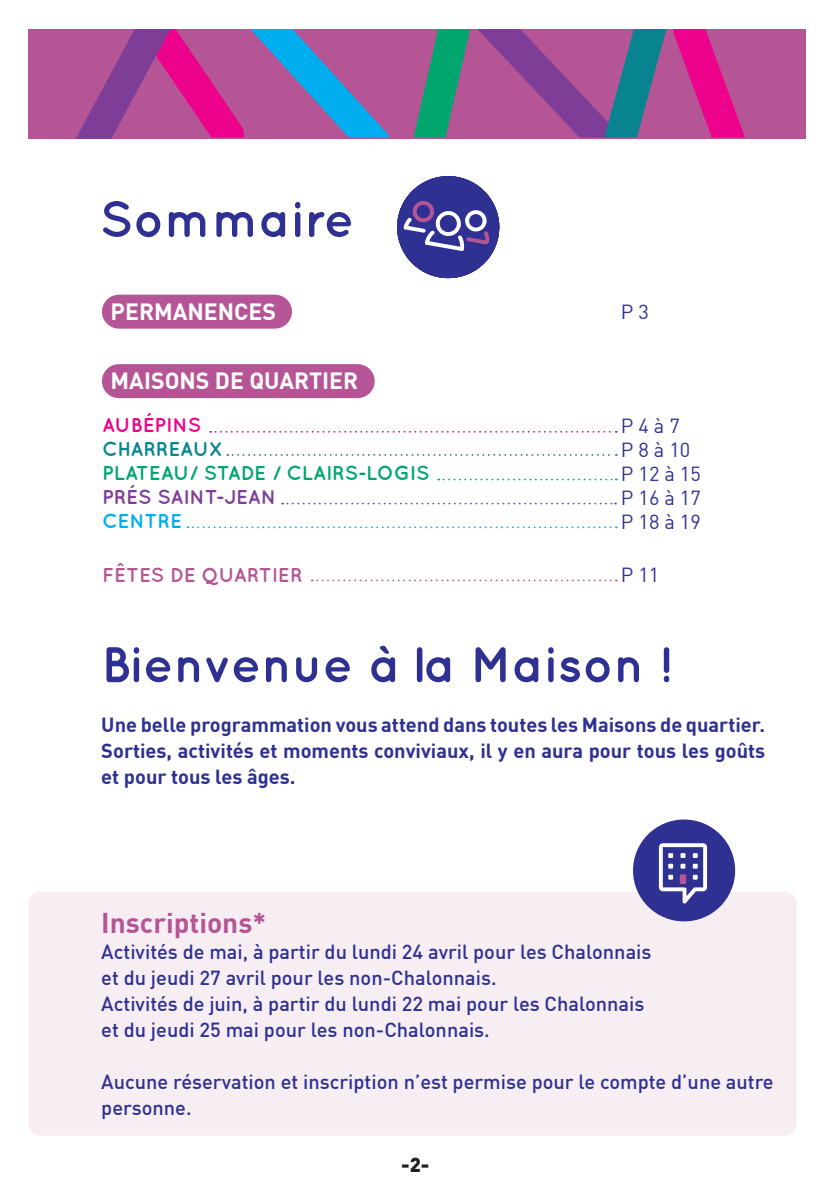
<style>
.page{position:relative;width:834px;height:1191px;background:#fff}
.page>*{position:absolute;margin:0;border:0;box-sizing:border-box;transform-origin:0 0}
.t1{font:700 50px "Quicksand";color:#2e3092}
.t2{font:700 28px "DIN Offc";color:#b55595}
.t3{font:700 23px "DIN Offc";color:#fff}
.t4{font:500 20px/26px "DIN Offc";color:#2e3092}
.t5{font:700 20px/26px "DIN Offc";color:#2e3092;text-align:justify}
.t6{font:20px/24px "DIN Offc";color:#2e3092}
.t7{font:700 20px "Quicksand";color:#00a66e}
.t8{font:700 20px "Quicksand";color:#b55595}
.t9{font:700 20px "Quicksand";color:#7e3e98}
.t10{font:700 20px "Quicksand";color:#088491}
.t11{font:700 20px "Quicksand";color:#ed028c}
.t12{font:700 20px "Quicksand";color:#00aeef}
.t13{font:900 20px "DIN Offc";color:#231f20}
</style>
<div class="page">
<div style="left:119px;top:364px;width:238px;height:34px;background:#b55595"></div>
<svg style="left:282px;top:503px;width:334px;height:1px"></svg>
<div style="left:28px;top:27px;width:777px;height:111px;background:#b55595"></div>
<svg style="left:76px;top:28px;width:314px;height:111px"></svg>
<svg style="left:413px;top:28px;width:331px;height:109px"></svg>
<div style="left:17px;top:0;width:816px;height:28px;background:#fff"></div>
<div style="left:28px;top:891px;width:768px;height:244px;background:#f7eef4;border-radius:11px"></div>
<svg style="left:397px;top:176px;width:103px;height:103px"></svg>
<div style="left:633px;top:819px;width:102px;height:102px;background:#2e3092;border-radius:50%"></div>
<svg style="left:658px;top:843px;width:49px;height:60px"></svg>
<div style="left:679px;top:874px;width:7px;height:10px;background:#b55595"></div>
<div style="left:119px;top:295px;width:156px;height:34px;background:#b55595"></div>
<svg style="left:312px;top:579px;width:304px;height:2px"></svg>
<svg style="left:187px;top:526px;width:429px;height:2px"></svg>
<svg style="left:438px;top:478px;width:178px;height:2px"></svg>
<svg style="left:227px;top:454px;width:389px;height:2px"></svg>
<svg style="left:210px;top:431px;width:406px;height:2px"></svg>
<h1 class="t1" style="left:99px;top:189px;width:256px">Sommaire</h1>
<p class="t3" style="left:111px;top:296px;width:167px">PERMANENCES</p>
<p class="t6" style="left:620px;top:299px;width:30px">P 3</p>
<p class="t3" style="left:111px;top:366px;width:249px">MAISONS DE QUARTIER</p>
<p class="t11" style="left:102px;top:413px;width:100px">AUBÉPINS</p>
<p class="t10" style="left:102px;top:437px;width:123px">CHARREAUX</p>
<p class="t7" style="left:102px;top:461px;width:329px">PLATEAU/ STADE / CLAIRS-LOGIS</p>
<p class="t9" style="left:102px;top:485px;width:176px">PRÉS SAINT-JEAN</p>
<p class="t12" style="left:102px;top:509px;width:81px">CENTRE</p>
<p class="t6" style="left:621px;top:413px;width:81px">P 4 à 7<br>P 8 à 10<br>P 12 à 15<br>P 16 à 17<br>P 18 à 19</p>
<p class="t8" style="left:102px;top:563px;width:202px">FÊTES DE QUARTIER</p>
<p class="t6" style="left:620px;top:562px;width:40px">P 11</p>
<h1 class="t1" style="left:101px;top:634px;width:572px">Bienvenue à la Maison !</h1>
<p class="t5" style="left:101px;top:711px;width:665px">Une belle programmation vous attend dans toutes les Maisons de quartier.<br>Sorties, activités et moments conviviaux, il y en aura pour tous les goûts et pour tous les âges.</p>
<h2 class="t2" style="left:101px;top:904px;width:166px">Inscriptions*</h2>
<p class="t4" style="left:101px;top:938px;width:551px">Activités de mai, à partir du lundi 24 avril pour les Chalonnais et du jeudi 27 avril pour les non-Chalonnais.<br>Activités de juin, à partir du lundi 22 mai pour les Chalonnais et du jeudi 25 mai pour les non-Chalonnais.</p>
<p class="t4" style="left:101px;top:1068px;width:673px">Aucune réservation et inscription n’est permise pour le compte d’une autre personne.</p>
<p class="t13" style="left:401px;top:1151px;width:30px">-2-</p>
</div>
